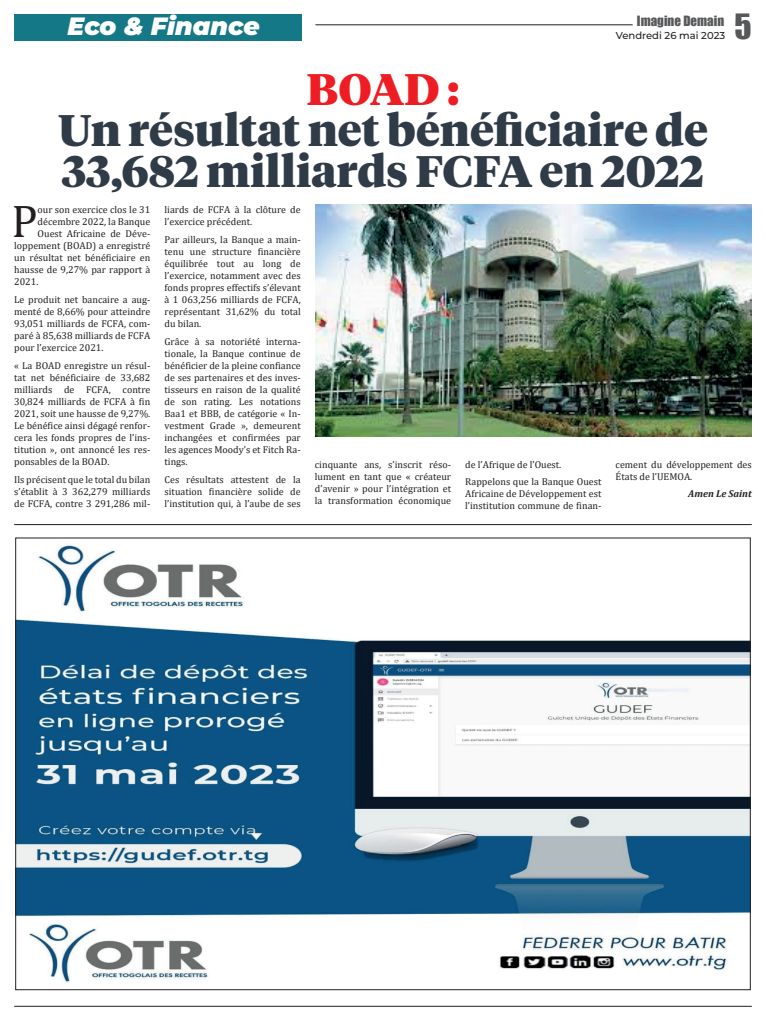
<style>
.page{position:relative;width:766px;height:1021px;background:#fff}
.page>*{position:absolute;margin:0;border:0;box-sizing:border-box;transform-origin:0 0}
.t1{font:46px "Cambria";color:#231f20}
.t2{font:900 44px/41px "Tiempos Headline";color:#303b48}
.t3{font:900 44px "Tiempos Headline";color:#ee1d23}
.t4{font:32px "Impact";color:#57585a}
.t5{font:italic 900 25px "Montserrat";color:#fff}
.t6{font:13px "Impact";color:#57585a}
.t7{font:10px/12px "Cambria";color:#231f20;text-align:justify}
.t8{font:500 10px "Montserrat";color:#231f20}
.t9{font:italic 700 10px "Cambria";color:#231f20}
</style>
<div class="page">
<hr style="left:315px;top:24px;width:317px;height:1px;background:#231f20">
<hr style="left:14px;top:1005px;width:737px;height:1px;background:#231f20">
<div style="left:14px;top:14px;width:287px;height:27px;background:#147886"></div>
<img style="left:17px;top:545px;width:731px;height:438px">
<img style="left:315px;top:205px;width:436px;height:232px">
<hr style="left:14px;top:524px;width:737px;height:1px;background:#231f20">
<h3 class="t5" style="left:67px;top:10px;width:193px">Eco &amp; Finance</h3>
<h3 class="t6" style="left:636px;top:10px;width:89px">Imagine Demain</h3>
<p class="t8" style="left:615px;top:29px;width:111px">Vendredi 26 mai 2023</p>
<h3 class="t4" style="left:734px;top:2px;width:19px">5</h3>
<h2 class="t3" style="left:306px;top:58px;width:154px">BOAD :</h2>
<h2 class="t2" style="left:58px;top:108px;width:651px">Un résultat net bénéficiaire de<br>33,682 milliards FCFA en 2022</h2>
<h1 class="t1" style="left:11px;top:195px;width:28px">P</h1>
<p class="t7" style="left:38px;top:204px;width:114px">our son exercice clos le 31</p>
<p class="t7" style="left:38px;top:216px;width:114px">décembre 2022, la Banque</p>
<p class="t7" style="left:38px;top:228px;width:114px">Ouest Africaine de Déve-</p>
<p class="t7" style="left:14px;top:240px;width:138px">loppement (BOAD) a enregistré</p>
<p class="t7" style="left:14px;top:252px;width:138px">un résultat net bénéficiaire en</p>
<p class="t7" style="left:14px;top:264px;width:138px">hausse de 9,27% par rapport à</p>
<p class="t7" style="left:14px;top:276px;width:26px">2021.</p>
<p class="t7" style="left:14px;top:294px;width:138px">Le produit net bancaire a aug&shy;menté de 8,66% pour atteindre 93,051 milliards de FCFA, com&shy;paré à 85,638 milliards de FCFA pour l’exercice 2021.</p>
<p class="t7" style="left:14px;top:359px;width:138px">« La BOAD enregistre un résul&shy;tat net bénéficiaire de 33,682 milliards de FCFA, contre 30,824 milliards de FCFA à fin 2021, soit une hausse de 9,27%.<br>Le bénéfice ainsi dégagé renfor&shy;cera les fonds propres de l’ins&shy;titution », ont annoncé les res&shy;ponsables de la BOAD.</p>
<p class="t7" style="left:14px;top:473px;width:138px">Ils précisent que le total du bilan s’établit à 3 362,279 milliards de FCFA, contre 3 291,286 mil-</p>
<p class="t7" style="left:164px;top:204px;width:138px">liards de FCFA à la clôture de l’exercice précédent.</p>
<p class="t7" style="left:164px;top:234px;width:138px">Par ailleurs, la Banque a main&shy;tenu une structure financière équilibrée tout au long de l’exercice, notamment avec des fonds propres effectifs s’élevant à 1 063,256 milliards de FCFA, représentant 31,62% du total du bilan.</p>
<p class="t7" style="left:164px;top:335px;width:138px">Grâce à sa notoriété interna&shy;tionale, la Banque continue de bénéficier de la pleine confiance de ses partenaires et des inves&shy;tisseurs en raison de la qualité de son rating. Les notations Baa1 et BBB, de catégorie « In&shy;vestment Grade », demeurent inchangées et confirmées par les agences Moody’s et Fitch Ra&shy;tings.</p>
<p class="t7" style="left:164px;top:473px;width:138px">Ces résultats attestent de la situation financière solide de l’institution qui, à l’aube de ses</p>
<p class="t7" style="left:315px;top:458px;width:138px">cinquante ans, s’inscrit réso&shy;lument en tant que « créateur d’avenir » pour l’intégration et la transformation économique</p>
<p class="t7" style="left:465px;top:455px;width:138px;line-height:17.7px">de l’Afrique de l’Ouest.<br>Rappelons que la Banque Ouest</p>
<p class="t7" style="left:465px;top:488px;width:138px">Africaine de Développement est l’institution commune de finan-</p>
<p class="t7" style="left:615px;top:458px;width:138px">cement du développement des<br>États de l’UEMOA.</p>
<p class="t9" style="left:688px;top:487px;width:65px">Amen Le Saint</p>
</div>
